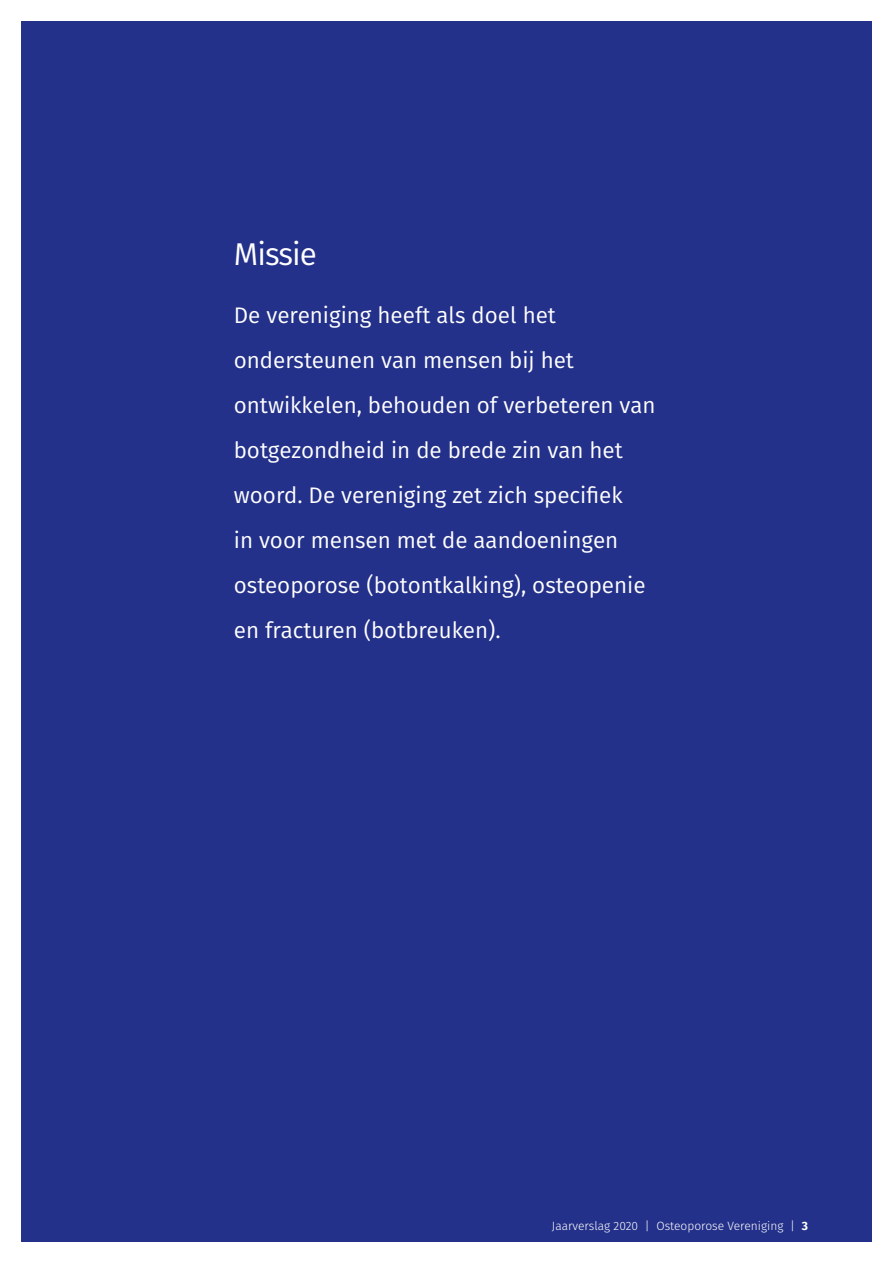
<style>
.page{position:relative;width:893px;height:1263px;background:#fff}
.page>*{position:absolute;margin:0;border:0;box-sizing:border-box;transform-origin:0 0}
.t1{font:31.5px "Fira Sans";letter-spacing:-.03em;color:#fff}
.t2{font:22.5px/45px "Fira Sans";color:#fff}
.t3{font:300 12px "Fira Sans";color:#fff}
.s1{font-weight:700}
</style>
<div class="page">
<div style="left:21px;top:21px;width:851px;height:1221px;background:#24318a"></div>
<h1 class="t1" style="left:234px;top:230px;width:85px">Missie</h1>
<p class="t2" style="left:234px;top:292px;width:423px">De vereniging heeft als doel het ondersteunen van mensen bij het ontwikkelen, behouden of verbeteren van botgezondheid in de brede zin van het woord. De vereniging zet zich specifiek<br>in voor mensen met de aandoeningen osteoporose (botontkalking), osteopenie en fracturen (botbreuken).</p>
<p class="t3" style="left:552px;top:1217px;width:257px">Jaarverslag 2020 | Osteoporose Vereniging | <span class="s1">3</span></p>
</div>
